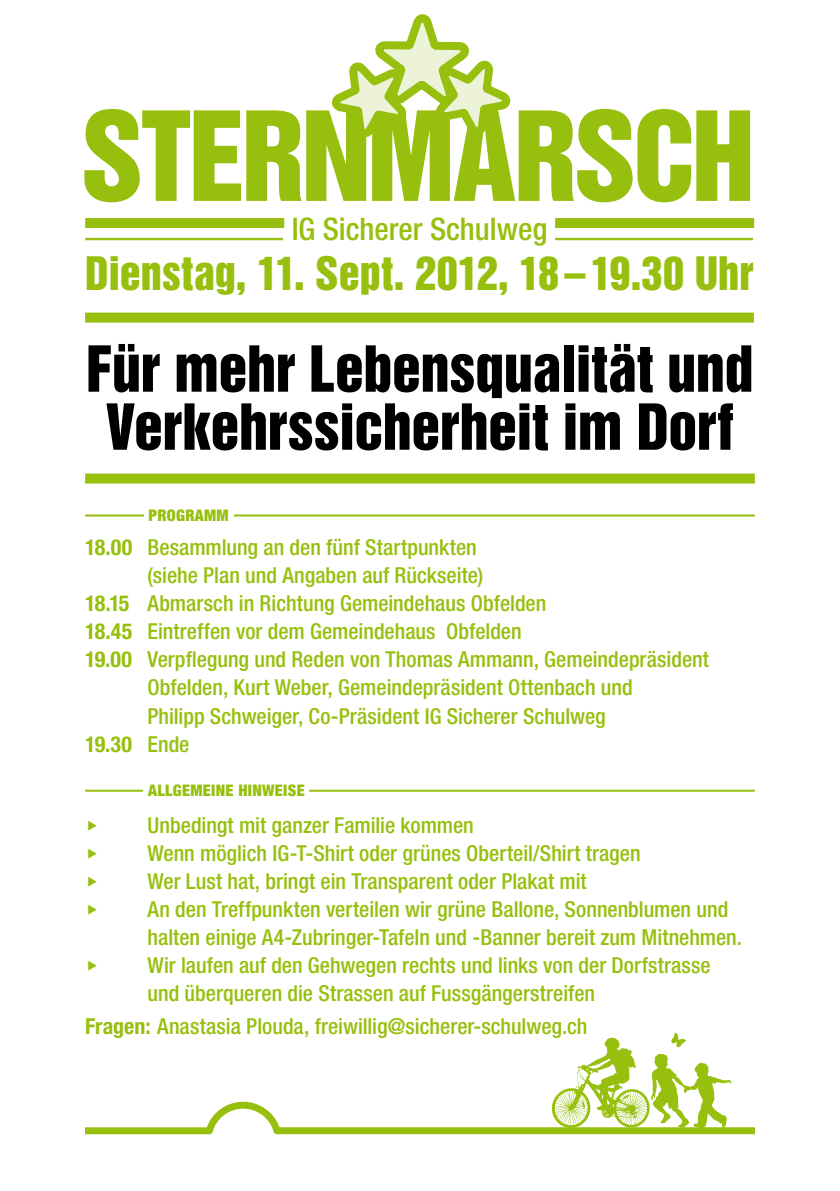
<style>
.page{position:relative;width:840px;height:1191px;background:#fff}
.page>*{position:absolute;margin:0;border:0;box-sizing:border-box;transform-origin:0 0}
.t1{font:113.2px "Helvetica Inserat LT";letter-spacing:-.025em;color:#97bf0d}
.t2{font:58px/58px "Helvetica Inserat LT";letter-spacing:-.01em;color:#000;text-align:center}
.t3{font:42.2px "Helvetica Inserat LT";color:#97bf0d}
.t4{font:500 condensed 31px "Helvetica Neue LT";color:#97bf0d}
.t5{font:500 condensed 22px/28px "Helvetica Neue LT";color:#97bf0d}
.t6{font:700 condensed 22px "Helvetica Neue LT";color:#97bf0d}
.t7{font:900 condensed 16px "Helvetica Neue LT";letter-spacing:.02em;color:#97bf0d}
.s1{font-weight:700}
.s2{font-weight:500}
</style>
<div class="page">
<svg style="left:332px;top:14px;width:179px;height:124px"></svg>
<div style="left:85px;top:312px;width:668px;height:10px;background:#97bf0d"></div>
<div style="left:85px;top:218px;width:199px;height:10px;background:#97bf0d"></div>
<div style="left:85px;top:473px;width:669px;height:10px;background:#97bf0d"></div>
<div style="left:554px;top:218px;width:199px;height:10px;background:#97bf0d"></div>
<hr style="left:85px;top:238px;width:198px;height:2px;background:#97bf0d">
<hr style="left:85px;top:789px;width:669px;height:2px;background:#97bf0d">
<hr style="left:554px;top:238px;width:198px;height:2px;background:#97bf0d">
<hr style="left:85px;top:514px;width:669px;height:2px;background:#97bf0d">
<div style="left:143px;top:508px;width:90px;height:13px;background:#fff"></div>
<div style="left:143px;top:783px;width:166px;height:13px;background:#fff"></div>
<svg style="left:85px;top:1032px;width:669px;height:102px"></svg>
<h1 class="t1" style="left:81px;top:89px;width:675px">Sternmarsch</h1>
<h3 class="t4" style="left:291px;top:211px;width:257px">IG Sicherer Schulweg</h3>
<h3 class="t3" style="left:85px;top:248px;width:669px">Dienstag, 11. Sept. 2012, 18 –19.30 Uhr</h3>
<h2 class="t2" style="left:86px;top:341px;width:668px">Für mehr Lebensqualität und<br>Verkehrssicherheit im Dorf</h2>
<p class="t7" style="left:148px;top:505px;width:82px">PROGRAMM</p>
<p class="t5" style="left:85px;top:533px;width:393px"><span class="s1">18.00</span> Besammlung an den fünf Startpunkten</p>
<p class="t5" style="left:147px;top:561px;width:337px">(siehe Plan und Angaben auf Rückseite)</p>
<p class="t5" style="left:85px;top:589px;width:462px"><span class="s1">18.15</span> Abmarsch in Richtung Gemeindehaus Obfelden</p>
<p class="t5" style="left:85px;top:617px;width:438px"><span class="s1">18.45</span> Eintreffen vor dem Gemeindehaus Obfelden</p>
<p class="t5" style="left:85px;top:645px;width:625px"><span class="s1">19.00</span> Verpflegung und Reden von Thomas Ammann, Gemeindepräsident</p>
<p class="t5" style="left:147px;top:673px;width:486px">Obfelden, Kurt Weber, Gemeindepräsident Ottenbach und</p>
<p class="t5" style="left:147px;top:701px;width:459px">Philipp Schweiger, Co-Präsident IG Sicherer Schulweg</p>
<p class="t6" style="left:85px;top:730px;width:106px">19.30 <span class="s2">Ende</span></p>
<p class="t7" style="left:148px;top:780px;width:158px">ALLGEMEINE HINWEISE</p>
<p class="t5" style="left:85px;top:810px;width:390px">◆ Unbedingt mit ganzer Familie kommen</p>
<p class="t5" style="left:85px;top:838px;width:556px">◆ Wenn möglich IG-T-Shirt oder grünes Oberteil/Shirt tragen</p>
<p class="t5" style="left:85px;top:866px;width:503px">◆ Wer Lust hat, bringt ein Transparent oder Plakat mit</p>
<p class="t5" style="left:147px;top:894px;width:595px;text-indent:-62px">◆ An den Treffpunkten verteilen wir grüne Ballone, Sonnenblumen und halten einige A4-Zubringer-Tafeln und -Banner bereit zum Mitnehmen.</p>
<p class="t5" style="left:147px;top:950px;width:564px;text-indent:-62px">◆ Wir laufen auf den Gehwegen rechts und links von der Dorfstrasse und überqueren die Strassen auf Fussgängerstreifen</p>
<p class="t5" style="left:85px;top:1012px;width:503px"><span class="s1">Fragen:</span> Anastasia Plouda, freiwillig@sicherer-schulweg.ch</p>
</div>
